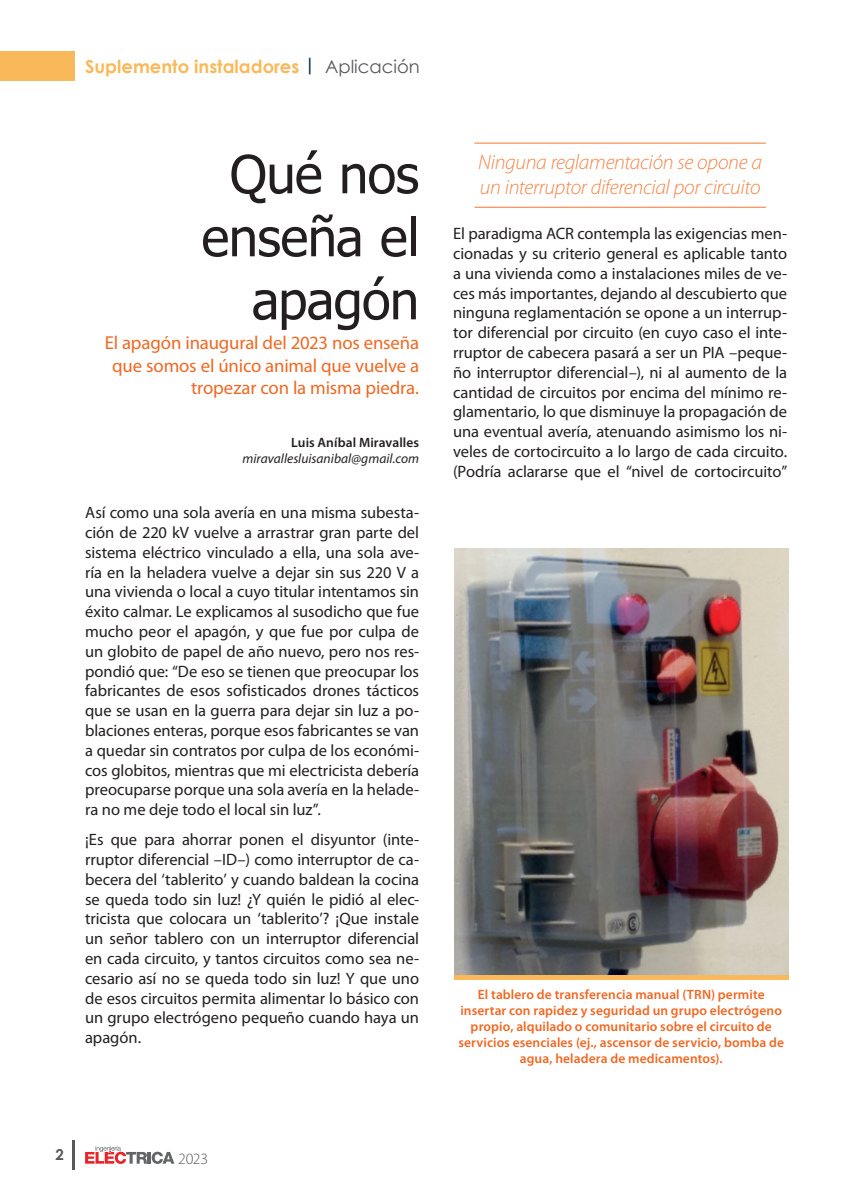
<style>
.page{position:relative;width:851px;height:1191px;background:#fff}
.page>*{position:absolute;margin:0;border:0;box-sizing:border-box;transform-origin:0 0}
.Titulo{font:52.5px/63px "Tahoma";letter-spacing:-.01em;color:#231f20;text-align:right}
.Destacado{font:italic 300 21px/25.2px "Myriad Pro";letter-spacing:-.015em;color:#f38547}
.Copete{font:18.75px/22.5px "Myriad Pro";letter-spacing:-.01em;color:#f06823;text-align:right}
.General_Tema{font:700 18px "Century Gothic";color:#f9b95a}
.Texto{font:16.5px/19.8px "Myriad Pro";letter-spacing:-.005em;color:#231f20;text-align:justify}
.t1{font:300 15.75px "Myriad Pro";color:#57585a}
.t2{font:700 15px "Century Gothic";color:#57585a}
.Imágenes_título{font:600 13.5px/16.2px "Myriad Pro";letter-spacing:.005em;color:#f06823;text-align:center}
.Firma_Web{font:italic 13.5px "Myriad Pro";color:#231f20}
.Firma_Autor{font:600 13.5px "Myriad Pro";letter-spacing:.005em;color:#231f20}
.s1{color:#002846}
.s2{font-weight:400;color:#57585a}
</style>
<div class="page">
<hr style="left:72px;top:1140px;width:2px;height:29px;background:#57585a">
<svg style="left:85px;top:1145px;width:89px;height:19px"></svg>
<div style="left:0;top:51px;width:74px;height:30px;background:#f9b95a"></div>
<hr style="left:474px;top:142px;width:291px;height:2px;background:#f38547">
<hr style="left:474px;top:207px;width:291px;height:1px;background:#f38547">
<img style="left:454px;top:548px;width:334px;height:427px">
<div style="left:454px;top:975px;width:334px;height:5px;background:#f9b95a"></div>
<p class="General_Tema" style="left:85px;top:52px;width:336px">Suplemento instaladores <span class="s1">|</span> <span class="s2">Aplicación</span></p>
<h1 class="Titulo" style="left:201px;top:146px;width:219px">Qué nos enseña el apagón</h1>
<h2 class="Copete" style="left:105px;top:332px;width:316px">El apagón inaugural del 2023 nos enseña que somos el único animal que vuelve a tropezar con la misma piedra.</h2>
<p class="Firma_Autor" style="left:291px;top:435px;width:129px">Luis Aníbal Miravalles</p>
<p class="Firma_Web" style="left:242px;top:450px;width:178px">miravallesluisanibal@gmail.com</p>
<p class="Texto" style="left:85px;top:503px;width:335px">Así como una sola avería en una misma subesta&shy;ción de 220 kV vuelve a arrastrar gran parte del sistema eléctrico vinculado a ella, una sola ave&shy;ría en la heladera vuelve a dejar sin sus 220 V a una vivienda o local a cuyo titular intentamos sin éxito calmar. Le explicamos al susodicho que fue mucho peor el apagón, y que fue por culpa de un globito de papel de año nuevo, pero nos res&shy;pondió que: “De eso se tienen que preocupar los fabricantes de esos sofisticados drones tácticos que se usan en la guerra para dejar sin luz a po&shy;blaciones enteras, porque esos fabricantes se van a quedar sin contratos por culpa de los económi&shy;cos globitos, mientras que mi electricista debería preocuparse porque una sola avería en la helade&shy;ra no me deje todo el local sin luz”.</p>
<p class="Texto" style="left:85px;top:830px;width:335px">¡Es que para ahorrar ponen el disyuntor (inte&shy;rruptor diferencial –ID–) como interruptor de ca&shy;becera del ‘tablerito’ y cuando baldean la cocina se queda todo sin luz! ¿Y quién le pidió al elec&shy;tricista que colocara un ‘tablerito’? ¡Que instale un señor tablero con un interruptor diferencial en cada circuito, y tantos circuitos como sea ne&shy;cesario así no se queda todo sin luz! Y que uno de esos circuitos permita alimentar lo básico con un grupo electrógeno pequeño cuando haya un apagón.</p>
<p class="t2" style="left:55px;top:1143px;width:10px">2</p>
<p class="t1" style="left:178px;top:1149px;width:31px">2023</p>
<p class="Destacado" style="left:478px;top:149px;width:285px">Ninguna reglamentación se opone a un interruptor diferencial por circuito</p>
<p class="Texto" style="left:453px;top:224px;width:335px">El paradigma ACR contempla las exigencias men&shy;cionadas y su criterio general es aplicable tanto a una vivienda como a instalaciones miles de ve&shy;ces más importantes, dejando al descubierto que ninguna reglamentación se opone a un interrup&shy;tor diferencial por circuito (en cuyo caso el inte&shy;rruptor de cabecera pasará a ser un PIA –peque&shy;ño interruptor diferencial–), ni al aumento de la cantidad de circuitos por encima del mínimo re&shy;glamentario, lo que disminuye la propagación de una eventual avería, atenuando asimismo los ni&shy;veles de cortocircuito a lo largo de cada circuito. (Podría aclararse que el “nivel de cortocircuito”</p>
<p class="Imágenes_título" style="left:458px;top:986px;width:327px">El tablero de transferencia manual (TRN) permite insertar con rapidez y seguridad un grupo electrógeno propio, alquilado o comunitario sobre el circuito de servicios esenciales (ej., ascensor de servicio, bomba de agua, heladera de medicamentos).</p>
</div>
